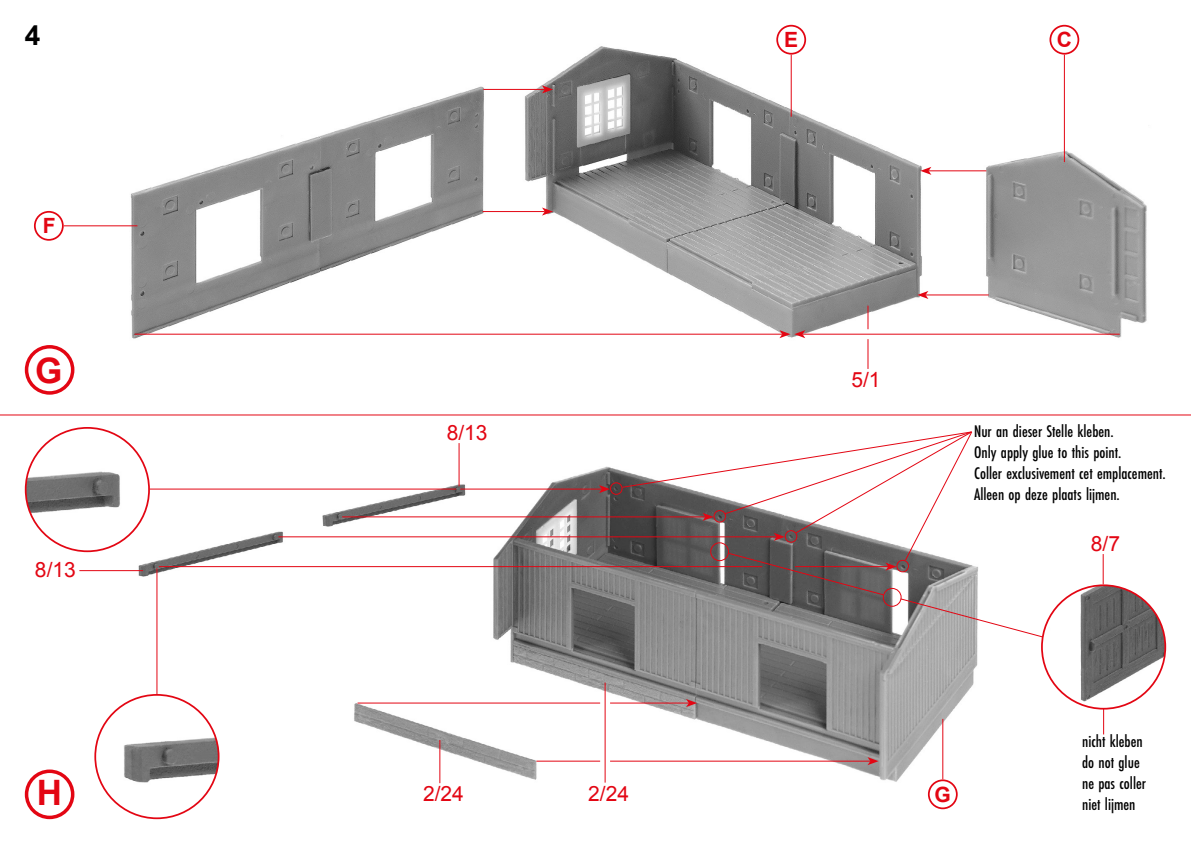
<style>
.page{position:relative;width:1191px;height:844px;background:#fff}
.page>*{position:absolute;margin:0;border:0;box-sizing:border-box;transform-origin:0 0}
.t1{font:700 35px "Arial";color:#e30613}
.t2{font:700 28px "Arial";color:#000}
.t3{font:21px "Arial";color:#e30613}
.t4{font:700 21px "Arial";color:#e30613}
.t5{font:17.5px/21px "Futura EF Medium Con";color:#000}
</style>
<div class="page">
<img style="left:62px;top:30px;width:1085px;height:331px">
<hr style="left:0;top:414px;width:1191px;height:1px;background:#e30613">
<div style="left:27px;top:347px;width:46px;height:46px;background:#fff;border-radius:50%"></div>
<div style="left:25px;top:345px;width:49px;height:49px;border:4px solid #e30613;border-radius:50%"></div>
<hr style="left:135px;top:333px;width:647px;height:1px;background:#e30613">
<hr style="left:482px;top:211px;width:63px;height:1px;background:#e30613">
<svg style="left:542px;top:207px;width:11px;height:8px"></svg>
<hr style="left:483px;top:89px;width:62px;height:1px;background:#e30613">
<svg style="left:542px;top:85px;width:11px;height:8px"></svg>
<hr style="left:925px;top:294px;width:63px;height:1px;background:#e30613">
<svg style="left:917px;top:291px;width:11px;height:8px"></svg>
<hr style="left:802px;top:333px;width:317px;height:1px;background:#e30613">
<svg style="left:779px;top:330px;width:26px;height:8px"></svg>
<hr style="left:928px;top:170px;width:58px;height:1px;background:#e30613">
<svg style="left:920px;top:167px;width:11px;height:8px"></svg>
<img style="left:118px;top:458px;width:860px;height:336px">
<div style="left:25px;top:769px;width:49px;height:50px;border:4px solid #e30613;border-radius:50%"></div>
<hr style="left:610px;top:702px;width:79px;height:1px;background:#e30613">
<svg style="left:686px;top:698px;width:11px;height:9px"></svg>
<hr style="left:460px;top:488px;width:142px;height:1px;background:#e30613">
<svg style="left:599px;top:485px;width:11px;height:8px"></svg>
<hr style="left:342px;top:516px;width:363px;height:1px;background:#e30613">
<hr style="left:278px;top:536px;width:498px;height:1px;background:#e30613">
<hr style="left:610px;top:760px;width:260px;height:1px;background:#e30613">
<svg style="left:867px;top:756px;width:11px;height:9px"></svg>
<hr style="left:150px;top:488px;width:306px;height:1px;background:#e30613">
<hr style="left:156px;top:568px;width:1px;height:125px;background:#e30613">
<hr style="left:159px;top:566px;width:603px;height:1px;background:#e30613">
<img style="left:26px;top:441px;width:123px;height:110px">
<img style="left:1042px;top:585px;width:123px;height:123px;border-radius:62px">
<img style="left:97px;top:694px;width:122px;height:118px">
<hr style="left:64px;top:225px;width:73px;height:1px;background:#e30613">
<hr style="left:790px;top:55px;width:1px;height:62px;background:#e30613">
<hr style="left:1064px;top:55px;width:1px;height:107px;background:#e30613">
<hr style="left:867px;top:339px;width:1px;height:30px;background:#e30613">
<hr style="left:458px;top:443px;width:1px;height:43px;background:#e30613">
<hr style="left:1102px;top:554px;width:1px;height:30px;background:#e30613">
<svg style="left:1103px;top:708px;width:1px;height:26px"></svg>
<hr style="left:79px;top:570px;width:64px;height:1px;background:#e30613">
<hr style="left:439px;top:739px;width:1px;height:44px;background:#e30613">
<hr style="left:942px;top:718px;width:1px;height:61px;background:#e30613">
<hr style="left:357px;top:702px;width:243px;height:1px;background:#e30613">
<hr style="left:536px;top:760px;width:64px;height:1px;background:#e30613">
<hr style="left:604px;top:682px;width:1px;height:100px;background:#e30613">
<svg style="left:867px;top:305px;width:1px;height:24px"></svg>
<div style="left:777px;top:26px;width:28px;height:28px;background:#fff;border-radius:50%"></div>
<div style="left:776px;top:25px;width:30px;height:30px;border:2px solid #e30613;border-radius:50%"></div>
<div style="left:34px;top:211px;width:30px;height:30px;border:2px solid #e30613;border-radius:50%"></div>
<div style="left:610px;top:482px;width:12px;height:12px;border:1px solid #e30613;border-radius:50%"></div>
<svg style="left:621px;top:431px;width:422px;height:207px"></svg>
<div style="left:928px;top:780px;width:28px;height:28px;background:#fff;border-radius:50%"></div>
<div style="left:928px;top:779px;width:29px;height:30px;border:2px solid #e30613;border-radius:50%"></div>
<div style="left:1050px;top:26px;width:28px;height:28px;background:#fff;border-radius:50%"></div>
<div style="left:1049px;top:25px;width:30px;height:30px;border:2px solid #e30613;border-radius:50%"></div>
<h2 class="t2" style="left:25px;top:17px;width:17px">4</h2>
<p class="t4" style="left:43px;top:212px;width:14px">F</p>
<h1 class="t1" style="left:35px;top:347px;width:29px">G</h1>
<p class="t3" style="left:35px;top:556px;width:42px">8/13</p>
<h1 class="t1" style="left:37px;top:769px;width:27px">H</h1>
<p class="t3" style="left:447px;top:418px;width:42px">8/13</p>
<p class="t3" style="left:423px;top:779px;width:42px">2/24</p>
<p class="t3" style="left:588px;top:779px;width:42px">2/24</p>
<p class="t4" style="left:784px;top:26px;width:16px">E</p>
<p class="t4" style="left:1056px;top:26px;width:17px">C</p>
<p class="t3" style="left:851px;top:365px;width:31px">5/1</p>
<p class="t5" style="left:974px;top:421px;width:193px">Nur an dieser Stelle kleben.<br>Only apply glue to this point.<br>Coller exclusivement cet emplacement.<br>Alleen op deze plaats lijmen.</p>
<p class="t3" style="left:1090px;top:530px;width:31px">8/7</p>
<p class="t4" style="left:934px;top:780px;width:18px">G</p>
<p class="t5" style="left:1082px;top:730px;width:65px">nicht kleben do not glue ne pas coller niet lijmen</p>
</div>
